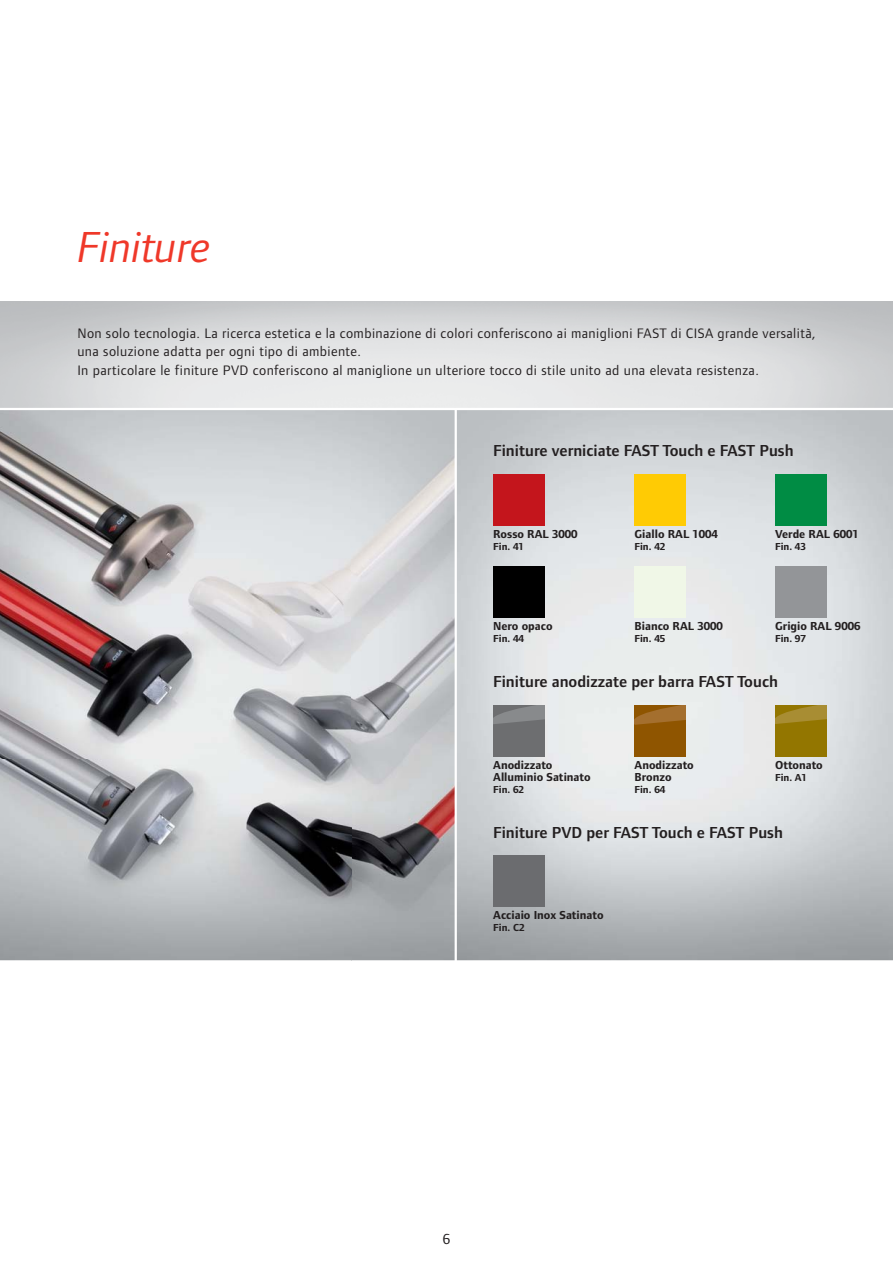
<style>
.page{position:relative;width:893px;height:1263px;background:#fff}
.page>*{position:absolute;margin:0;border:0;box-sizing:border-box;transform-origin:0 0}
.t1{font:italic 45px "Foundry Form Sans";color:#ef3829}
.t2{font:16.5px "Foundry Form Sans Demi OSF";color:#231f20}
.t3{font:15px "Foundry Form Sans";color:#231f20}
.t4{font:14.25px/18.8px "Foundry Form Sans";letter-spacing:.03em;color:#231f20}
.t5{font:700 12px/12px "Foundry Form Sans";color:#231f20}
.t6{font:700 10.5px "Foundry Form Sans";color:#231f20}
</style>
<div class="page">
<img style="left:457px;top:410px;width:436px;height:550px">
<img style="left:0;top:410px;width:455px;height:551px">
<img style="left:0;top:959px;width:405px;height:1px">
<div style="left:775px;top:474px;width:51px;height:51px;background:#008c44"></div>
<div style="left:775px;top:566px;width:51px;height:51px;background:#939598"></div>
<div style="left:493px;top:474px;width:51px;height:51px;background:#c4151c"></div>
<div style="left:493px;top:566px;width:51px;height:51px;background:#000"></div>
<div style="left:493px;top:706px;width:51px;height:51px;background:#6d6e70"></div>
<svg style="left:493px;top:706px;width:51px;height:18px"></svg>
<div style="left:775px;top:706px;width:51px;height:51px;background:#937600"></div>
<svg style="left:775px;top:706px;width:51px;height:18px"></svg>
<div style="left:634px;top:474px;width:51px;height:51px;background:#ffcb04"></div>
<div style="left:634px;top:566px;width:51px;height:51px;background:#f0f7e7"></div>
<div style="left:634px;top:706px;width:51px;height:51px;background:#8f5500"></div>
<svg style="left:634px;top:706px;width:51px;height:19px"></svg>
<div style="left:493px;top:856px;width:51px;height:51px;background:#6b6c6f"></div>
<h1 class="t1" style="left:77px;top:230px;width:135px">Finiture</h1>
<p class="t4" style="left:77px;top:325px;width:740px">Non solo tecnologia. La ricerca estetica e la combinazione di colori conferiscono ai maniglioni FAST di CISA grande versalità, una soluzione adatta per ogni tipo di ambiente.<br>In particolare le finiture PVD conferiscono al maniglione un ulteriore tocco di stile unito ad una elevata resistenza.</p>
<p class="t2" style="left:493px;top:444px;width:302px">Finiture verniciate FAST Touch e FAST Push</p>
<p class="t5" style="left:493px;top:529px;width:86px">Rosso RAL 3000</p>
<p class="t6" style="left:493px;top:542px;width:32px">Fin. 41</p>
<p class="t5" style="left:493px;top:621px;width:61px">Nero opaco</p>
<p class="t6" style="left:493px;top:634px;width:32px">Fin. 44</p>
<p class="t5" style="left:634px;top:529px;width:85px">Giallo RAL 1004</p>
<p class="t6" style="left:634px;top:542px;width:32px">Fin. 42</p>
<p class="t5" style="left:634px;top:621px;width:90px">Bianco RAL 3000</p>
<p class="t6" style="left:634px;top:634px;width:32px">Fin. 45</p>
<p class="t5" style="left:775px;top:529px;width:85px">Verde RAL 6001</p>
<p class="t6" style="left:775px;top:542px;width:32px">Fin. 43</p>
<p class="t5" style="left:775px;top:621px;width:87px">Grigio RAL 9006</p>
<p class="t6" style="left:775px;top:634px;width:32px">Fin. 97</p>
<p class="t2" style="left:493px;top:675px;width:286px">Finiture anodizzate per barra FAST Touch</p>
<p class="t5" style="left:493px;top:760px;width:99px">Anodizzato<br>Alluminio Satinato</p>
<p class="t6" style="left:493px;top:786px;width:32px">Fin. 62</p>
<p class="t5" style="left:634px;top:760px;width:61px">Anodizzato<br>Bronzo</p>
<p class="t6" style="left:634px;top:786px;width:32px">Fin. 64</p>
<p class="t5" style="left:775px;top:760px;width:49px">Ottonato</p>
<p class="t6" style="left:775px;top:774px;width:34px">Fin. A1</p>
<p class="t2" style="left:493px;top:826px;width:291px">Finiture PVD per FAST Touch e FAST Push</p>
<p class="t5" style="left:493px;top:910px;width:112px">Acciaio Inox Satinato</p>
<p class="t6" style="left:493px;top:924px;width:33px">Fin. C2</p>
<p class="t3" style="left:443px;top:1233px;width:9px">6</p>
</div>
